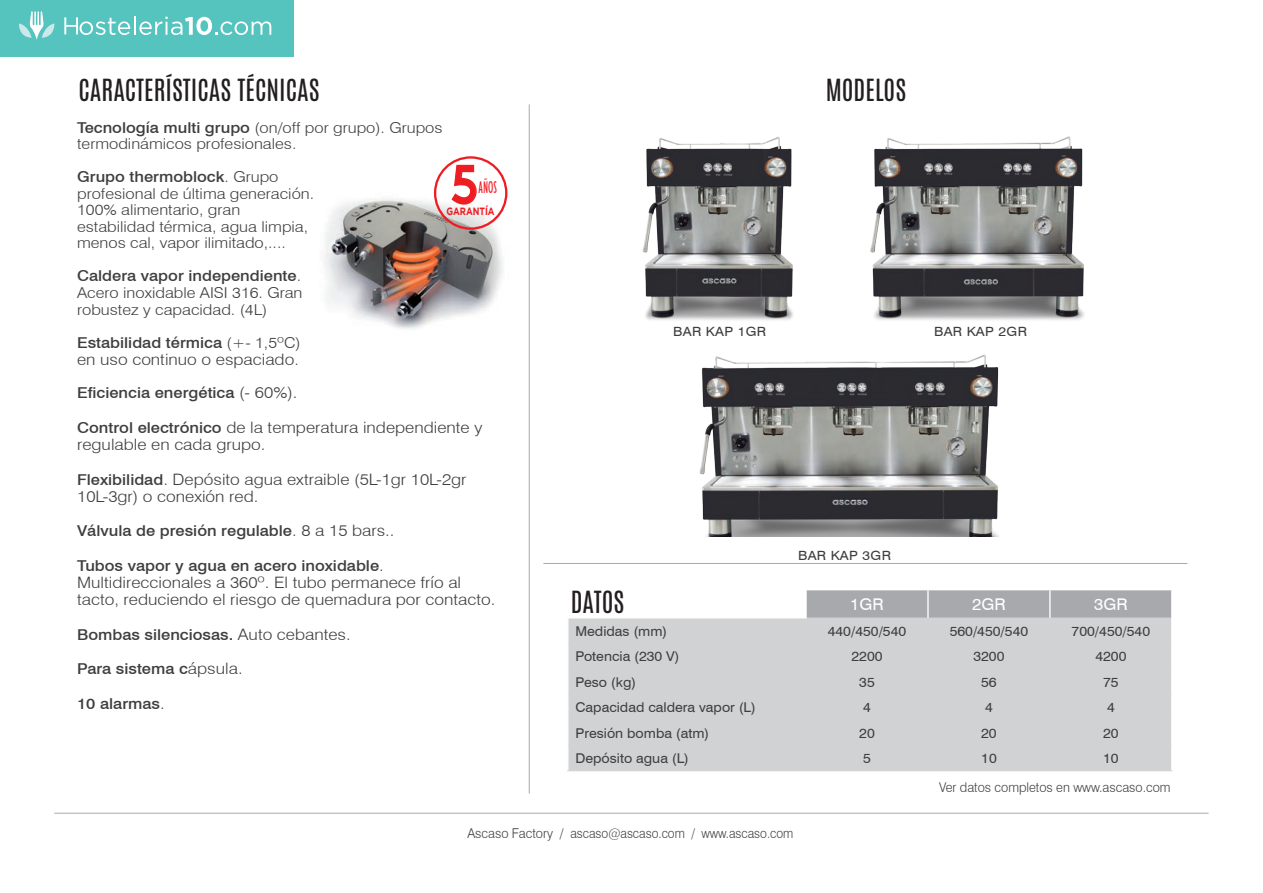
<style>
.page{position:relative;width:1263px;height:893px;background:#fff}
.page>*{position:absolute;margin:0;border:0;box-sizing:border-box;transform-origin:0 0}
.t1{font:51.75px "ADAM.CGPRO";color:#ee1d23;scale:.9 1}
.TÍTULOS{font:25.5px "Antonio";color:#231f20}
.t2{font:condensed 16.95px "Humanist 521 BT";color:#ee1d23;scale:.7 1}
.t3{font:16.2px "Swiss 721 BT";color:#fff;scale:1.05 1}
.txt_base{font:300 15.75px/17.2px "Swiss 721 BT";color:#3e3e3f;scale:1.1 1}
.txt_base-2{font:300 15px/16.5px "Swiss 721 BT";color:#3e3e3f;scale:1.1 1}
.txt_base-3{font:500 15px "Swiss 721 BT";color:#3e3e3f;scale:1.1 1}
.t4{font:13.5px "Swiss 721 BT";color:#3e3e3f;scale:1.05 1}
.t5{font:300 13.5px "Swiss 721 BT";color:#3e3e3f;scale:.95 1}
.t6{font:12.75px "Swiss 721 BT";letter-spacing:.025em;color:#3e3e3f;scale:1.1 1}
.t7{font:700 10.5px "Gotham";color:#ee1d23;scale:.82 1}
.s1{font-weight:500}
.s2{font-weight:300}
.s3{font-size:15px}
.s4{font-weight:300;font-size:15.75px}
.s5{font-weight:500;font-size:15px}
</style>
<div class="page">
<hr style="left:529px;top:104px;width:1px;height:689px;background:#a8a9ad">
<hr style="left:54px;top:813px;width:1154px;height:1px;background:#a8a9ad">
<hr style="left:543px;top:563px;width:644px;height:1px;background:#a8a9ad">
<img style="left:324px;top:188px;width:184px;height:142px">
<img style="left:907px;top:136px;width:177px;height:184px">
<img style="left:642px;top:136px;width:265px;height:184px">
<img style="left:699px;top:354px;width:300px;height:183px">
<div style="left:568px;top:618px;width:238px;height:152px;background:#d1d2d4"></div>
<hr style="left:568px;top:643px;width:238px;height:1px;background:#d1d2d4">
<hr style="left:568px;top:668px;width:238px;height:1px;background:#d1d2d4">
<hr style="left:568px;top:694px;width:238px;height:1px;background:#d1d2d4">
<hr style="left:568px;top:719px;width:238px;height:1px;background:#d1d2d4">
<hr style="left:568px;top:745px;width:238px;height:1px;background:#d1d2d4">
<hr style="left:567px;top:770px;width:239px;height:1px;background:#d1d2d4">
<hr style="left:806px;top:770px;width:122px;height:1px;background:#d1d2d4">
<hr style="left:928px;top:770px;width:122px;height:1px;background:#d1d2d4">
<hr style="left:1050px;top:770px;width:122px;height:1px;background:#d1d2d4">
<svg style="left:806px;top:590px;width:366px;height:180px;background:#cbccce"></svg>
<div style="left:434px;top:156px;width:73px;height:74px;border:2px solid #ee1d23;border-radius:50%"></div>
<svg style="left:451px;top:164px;width:27px;height:41px"></svg>
<div style="left:0;top:0;width:293px;height:57px;background:#55c3be"></div>
<svg style="left:64px;top:16px;width:207px;height:19px"></svg>
<svg style="left:19px;top:11px;width:36px;height:29px"></svg>
<p class="TÍTULOS" style="left:79px;top:71px;width:242px">CARACTERÍSTICAS TÉCNICAS</p>
<p class="txt_base-2" style="left:77px;top:119px;width:334px"><span class="s1">Tecnología multi grupo</span> (on/off por grupo). Grupos termodinámicos profesionales.</p>
<p class="txt_base-2" style="left:77px;top:169px;width:217px"><span class="s1">Grupo thermoblock</span>. Grupo profesional de última generación.<br>100% alimentario, gran estabilidad térmica, agua limpia, menos cal, vapor ilimitado,....</p>
<p class="txt_base-2" style="left:77px;top:268px;width:206px;text-align:justify"><span class="s1">Caldera vapor independiente</span>.<br>Acero inoxidable AISI 316. Gran robustez y capacidad. (4L)</p>
<p class="txt_base-3" style="left:77px;top:333px;width:205px">Estabilidad térmica <span class="s2">(+- 1,5ºC)</span></p>
<p class="txt_base" style="left:77px;top:350px;width:203px">en uso continuo o espaciado<span class="s3">.</span></p>
<p class="txt_base-3" style="left:77px;top:384px;width:202px">Eficiencia energética <span class="s4">(- 60%).</span></p>
<p class="txt_base" style="left:77px;top:419px;width:370px"><span class="s5">Control electrónico</span> de la temperatura independiente y regulable en cada grupo.</p>
<p class="txt_base" style="left:77px;top:470px;width:356px"><span class="s5">Flexibilidad</span>. Depósito agua extraible (5L-1gr 10L-2gr<br>10L-3gr) o conexión red.</p>
<p class="txt_base-3" style="left:77px;top:522px;width:290px">Válvula de presión regulable<span class="s4">. 8 a 15 bars..</span></p>
<p class="txt_base-3" style="left:77px;top:556px;width:280px">Tubos vapor y agua en acero inoxidable<span class="s4">.</span></p>
<p class="txt_base" style="left:77px;top:574px;width:382px">Multidireccionales a 360º. El tubo permanece frío al tacto, reduciendo el riesgo de quemadura por contacto.</p>
<p class="txt_base-3" style="left:77px;top:625px;width:250px">Bombas silenciosas. <span class="s4">Auto cebantes.</span></p>
<p class="txt_base-3" style="left:77px;top:660px;width:152px">Para sistema c<span class="s4">ápsula.</span></p>
<p class="txt_base-3" style="left:77px;top:694px;width:81px">10 alarmas<span class="s4">.</span></p>
<h1 class="t1" style="left:450px;top:153px;width:34px">5</h1>
<p class="t2" style="left:479px;top:178px;width:28px">AÑOS</p>
<p class="t7" style="left:446px;top:205px;width:61px">GARANTÍA</p>
<p class="TÍTULOS" style="left:826px;top:71px;width:82px">MODELOS</p>
<p class="t6" style="left:673px;top:324px;width:86px">BAR KAP 1GR</p>
<p class="t6" style="left:934px;top:324px;width:86px">BAR KAP 2GR</p>
<p class="TÍTULOS" style="left:571px;top:583px;width:55px">DATOS</p>
<p class="t6" style="left:798px;top:547px;width:86px">BAR KAP 3GR</p>
<p class="t3" style="left:850px;top:595px;width:33px">1GR</p>
<p class="t3" style="left:972px;top:595px;width:33px">2GR</p>
<p class="t3" style="left:1094px;top:595px;width:33px">3GR</p>
<p class="t4" style="left:575px;top:623px;width:89px">Medidas (mm)</p>
<p class="t4" style="left:828px;top:623px;width:76px">440/450/540</p>
<p class="t4" style="left:950px;top:623px;width:76px">560/450/540</p>
<p class="t4" style="left:1072px;top:623px;width:76px">700/450/540</p>
<p class="t4" style="left:575px;top:648px;width:101px">Potencia (230 V)</p>
<p class="t4" style="left:851px;top:648px;width:31px">2200</p>
<p class="t4" style="left:973px;top:648px;width:31px">3200</p>
<p class="t4" style="left:1095px;top:648px;width:31px">4200</p>
<p class="t4" style="left:575px;top:674px;width:59px">Peso (kg)</p>
<p class="t4" style="left:859px;top:674px;width:16px">35</p>
<p class="t4" style="left:981px;top:674px;width:16px">56</p>
<p class="t4" style="left:1103px;top:674px;width:16px">75</p>
<p class="t4" style="left:575px;top:699px;width:173px">Capacidad caldera vapor (L)</p>
<p class="t4" style="left:863px;top:699px;width:9px">4</p>
<p class="t4" style="left:985px;top:699px;width:9px">4</p>
<p class="t4" style="left:1107px;top:699px;width:9px">4</p>
<p class="t4" style="left:575px;top:725px;width:129px">Presión bomba (atm)</p>
<p class="t4" style="left:859px;top:725px;width:16px">20</p>
<p class="t4" style="left:981px;top:725px;width:16px">20</p>
<p class="t4" style="left:1103px;top:725px;width:16px">20</p>
<p class="t4" style="left:575px;top:750px;width:110px">Depósito agua (L)</p>
<p class="t4" style="left:863px;top:750px;width:9px">5</p>
<p class="t4" style="left:981px;top:750px;width:16px">10</p>
<p class="t4" style="left:1103px;top:750px;width:16px">10</p>
<p class="t5" style="left:939px;top:779px;width:245px">Ver datos completos en www.ascaso.com</p>
<p class="t5" style="left:467px;top:825px;width:345px">Ascaso Factory / ascaso@ascaso.com / www.ascaso.com</p>
</div>
